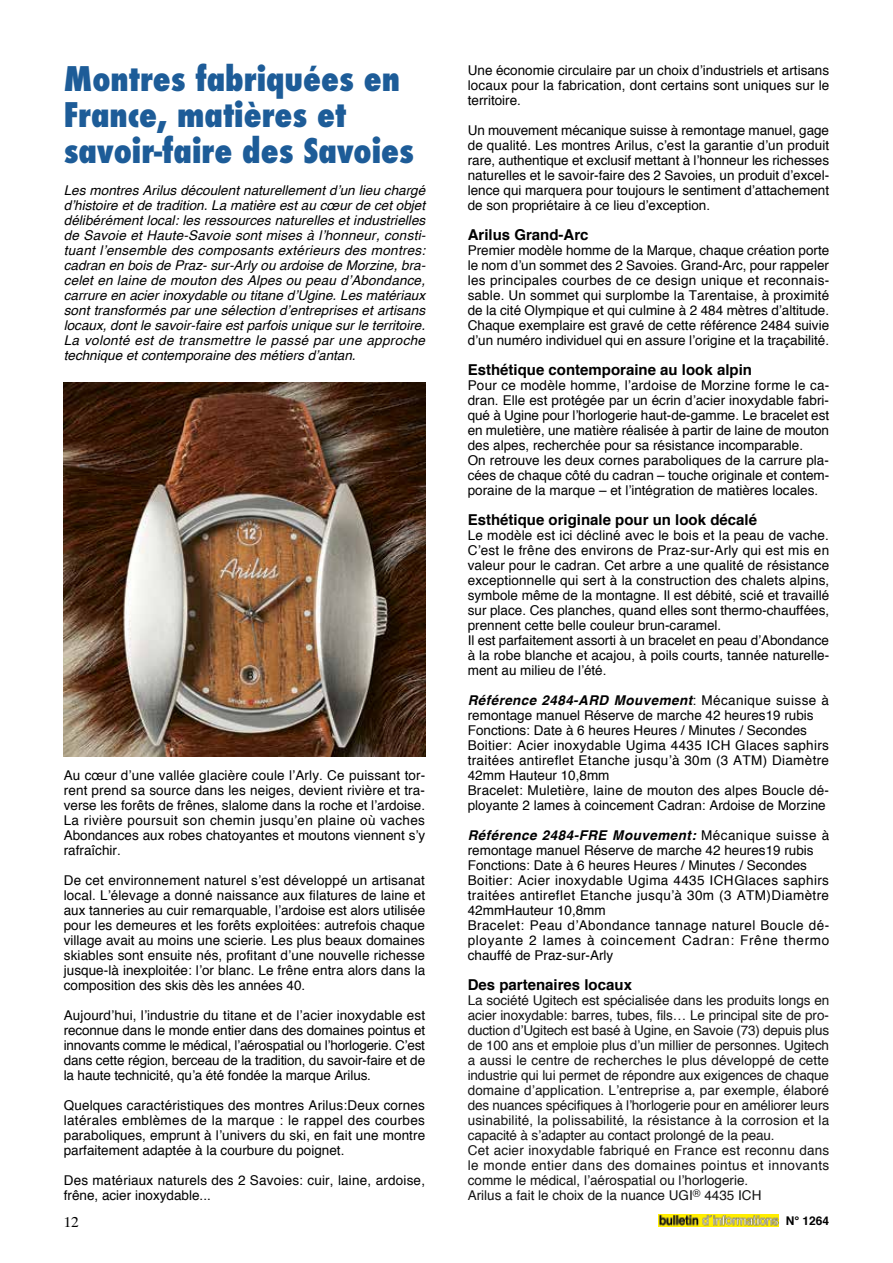
<style>
.page{position:relative;width:893px;height:1263px;background:#fff}
.page>*{position:absolute;margin:0;border:0;box-sizing:border-box;transform-origin:0 0}
.t1{font:800 condensed 33px/36px "Futura";color:#1d5c98}
.t2{font:700 15px "Helvetica";color:#000}
.t3{font:13.5px/15px "Helvetica";color:#000;text-align:justify}
.t4{font:13.5px/15px "Helvetica";letter-spacing:-.005em;color:#141414}
.t5{font:italic 13.5px/15px "Helvetica";color:#000;text-align:justify}
.t6{font:13.5px/15px "Helvetica";letter-spacing:.03em;color:#000}
.t7{font:700 12px "Helvetica";color:#000}
.s1{font-weight:700;font-style:italic}
</style>
<div class="page">
<img style="left:658px;top:1215px;width:120px;height:11px">
<img style="left:64px;top:383px;width:361px;height:374px">
<h1 class="t1" style="left:64px;top:61px;width:352px">Montres fabriquées en<br>France, matières et savoir-faire des Savoies</h1>
<p class="t5" style="left:64px;top:183px;width:363px">Les montres Arilus découlent naturellement d’un lieu chargé d’histoire et de tradition. La matière est au cœur de cet objet délibérément local: les ressources naturelles et industrielles de Savoie et Haute-Savoie sont mises à l’honneur, consti&shy;tuant l’ensemble des composants extérieurs des montres: cadran en bois de Praz- sur-Arly ou ardoise de Morzine, bra&shy;celet en laine de mouton des Alpes ou peau d’Abondance, carrure en acier inoxydable ou titane d’Ugine. Les matériaux sont transformés par une sélection d’entreprises et artisans locaux, dont le savoir-faire est parfois unique sur le territoire.<br>La volonté est de transmettre le passé par une approche technique et contemporaine des métiers d’antan.</p>
<p class="t3" style="left:64px;top:768px;width:363px">Au cœur d’une vallée glacière coule l’Arly. Ce puissant tor&shy;rent prend sa source dans les neiges, devient rivière et tra&shy;verse les forêts de frênes, slalome dans la roche et l’ardoise.<br>La rivière poursuit son chemin jusqu’en plaine où vaches Abondances aux robes chatoyantes et moutons viennent s’y rafraîchir.</p>
<p class="t3" style="left:64px;top:873px;width:363px">De cet environnement naturel s’est développé un artisanat local. L’élevage a donné naissance aux filatures de laine et aux tanneries au cuir remarquable, l’ardoise est alors utilisée pour les demeures et les forêts exploitées: autrefois chaque village avait au moins une scierie. Les plus beaux domaines skiables sont ensuite nés, profitant d’une nouvelle richesse jusque-là inexploitée: l’or blanc. Le frêne entra alors dans la composition des skis dès les années 40.</p>
<p class="t3" style="left:64px;top:1008px;width:363px">Aujourd’hui, l’industrie du titane et de l’acier inoxydable est reconnue dans le monde entier dans des domaines pointus et innovants comme le médical, l’aérospatial ou l’horlogerie. C’est dans cette région, berceau de la tradition, du savoir-faire et de la haute technicité, qu’a été fondée la marque Arilus.</p>
<p class="t3" style="left:64px;top:1098px;width:363px">Quelques caractéristiques des montres Arilus: Deux cornes latérales emblèmes de la marque : le rappel des courbes paraboliques, emprunt à l’univers du ski, en fait une montre parfaitement adaptée à la courbure du poignet.</p>
<p class="t3" style="left:64px;top:1173px;width:363px">Des matériaux naturels des 2 Savoies: cuir, laine, ardoise, frêne, acier inoxydable...</p>
<p class="t3" style="left:468px;top:63px;width:363px">Une économie circulaire par un choix d’industriels et artisans locaux pour la fabrication, dont certains sont uniques sur le territoire.</p>
<p class="t3" style="left:468px;top:123px;width:363px">Un mouvement mécanique suisse à remontage manuel, gage de qualité. Les montres Arilus, c’est la garantie d’un produit rare, authentique et exclusif mettant à l’honneur les richesses naturelles et le savoir-faire des 2 Savoies, un produit d’excel&shy;lence qui marquera pour toujours le sentiment d’attachement de son propriétaire à ce lieu d’exception.</p>
<p class="t2" style="left:468px;top:222px;width:127px">Arilus Grand-Arc  </p>
<p class="t3" style="left:468px;top:243px;width:363px">Premier modèle homme de la Marque, chaque création porte le nom d’un sommet des 2 Savoies. Grand-Arc, pour rappeler les principales courbes de ce design unique et reconnais&shy;sable. Un sommet qui surplombe la Tarentaise, à proximité de la cité Olympique et qui culmine à 2 484 mètres d’altitude.<br>Chaque exemplaire est gravé de cette référence 2484 suivie d’un numéro individuel qui en assure l’origine et la traçabilité.</p>
<p class="t2" style="left:468px;top:357px;width:286px">Esthétique contemporaine au look alpin </p>
<p class="t3" style="left:468px;top:378px;width:363px;text-align:left">Pour ce modèle homme, l’ardoise de Morzine forme le ca&shy;dran. Elle est protégée par un écrin d’acier inoxydable fabri&shy;qué à Ugine pour l’horlogerie haut-de-gamme. Le bracelet est en muletière, une matière réalisée à partir de laine de mouton des alpes, recherchée pour sa résistance incomparable.<br>On retrouve les deux cornes paraboliques de la carrure pla&shy;cées de chaque côté du cadran – touche originale et contem&shy;poraine de la marque – et l’intégration de matières locales.</p>
<p class="t2" style="left:468px;top:507px;width:291px">Esthétique originale pour un look décalé </p>
<p class="t3" style="left:468px;top:528px;width:363px;text-align:left">Le modèle est ici décliné avec le bois et la peau de vache.<br>C’est le frêne des environs de Praz-sur-Arly qui est mis en valeur pour le cadran. Cet arbre a une qualité de résistance exceptionnelle qui sert à la construction des chalets alpins, symbole même de la montagne. Il est débité, scié et travaillé sur place. Ces planches, quand elles sont thermo-chauffées, prennent cette belle couleur brun-caramel.<br>Il est parfaitement assorti à un bracelet en peau d’Abondance à la robe blanche et acajou, à poils courts, tannée naturelle&shy;ment au milieu de l’été.</p>
<p class="t3" style="left:468px;top:693px;width:363px;text-align:left"><span class="s1">Référence 2484-ARD  Mouvement</span>: Mécanique suisse à remontage manuel Réserve de marche 42 heures 19 rubis Fonctions: Date à 6 heures  Heures / Minutes / Secondes Boitier:  Acier inoxydable Ugima 4435 ICH Glaces saphirs traitées antireflet Etanche jusqu’à 30m (3 ATM) Diamètre 42mm  Hauteur 10,8mm<br>Bracelet:  Muletière, laine de mouton des alpes Boucle dé&shy;ployante 2 lames à coincement Cadran:  Ardoise de Morzine</p>
<p class="t6" style="left:468px;top:828px;width:363px"><span class="s1">Référence 2484-FRE  Mouvement:</span> Mécanique suisse à remontage manuel Réserve de marche 42 heures 19 rubis  Fonctions:  Date à 6 heures  Heures / Minutes / Secondes Boitier:  Acier inoxydable Ugima 4435 ICH Glaces saphirs traitées antireflet Etanche jusqu’à 30m (3 ATM) Diamètre 42mm Hauteur 10,8mm<br>Bracelet:  Peau d’Abondance tannage naturel Boucle dé&shy;ployante 2 lames à coincement  Cadran: Frêne thermo chauffé de Praz-sur-Arly</p>
<p class="t2" style="left:468px;top:973px;width:166px">Des partenaires locaux</p>
<p class="t4" style="left:468px;top:993px;width:363px">La société Ugitech est spécialisée dans les produits longs en acier inoxydable: barres, tubes, fils… Le principal site de pro&shy;duction d’Ugitech est basé à Ugine, en Savoie (73) depuis plus de 100 ans et emploie plus d’un millier de personnes. Ugitech a aussi le centre de recherches le plus développé de cette industrie qui lui permet de répondre aux exigences de chaque domaine d’application. L’entreprise a, par exemple, élaboré des nuances spécifiques à l’horlogerie pour en améliorer leurs usinabilité, la polissabilité, la résistance à la corrosion et la capacité à s’adapter au contact prolongé de la peau.<br>Cet acier inoxydable fabriqué en France est reconnu dans le monde entier dans des domaines pointus et innovants comme le médical, l’aérospatial ou l’horlogerie.<br>Arilus a fait le choix de la nuance UGI<sup>®</sup> 4435 ICH</p>
<p class="t7" style="left:786px;top:1211px;width:45px">N° 1264</p>
</div>
